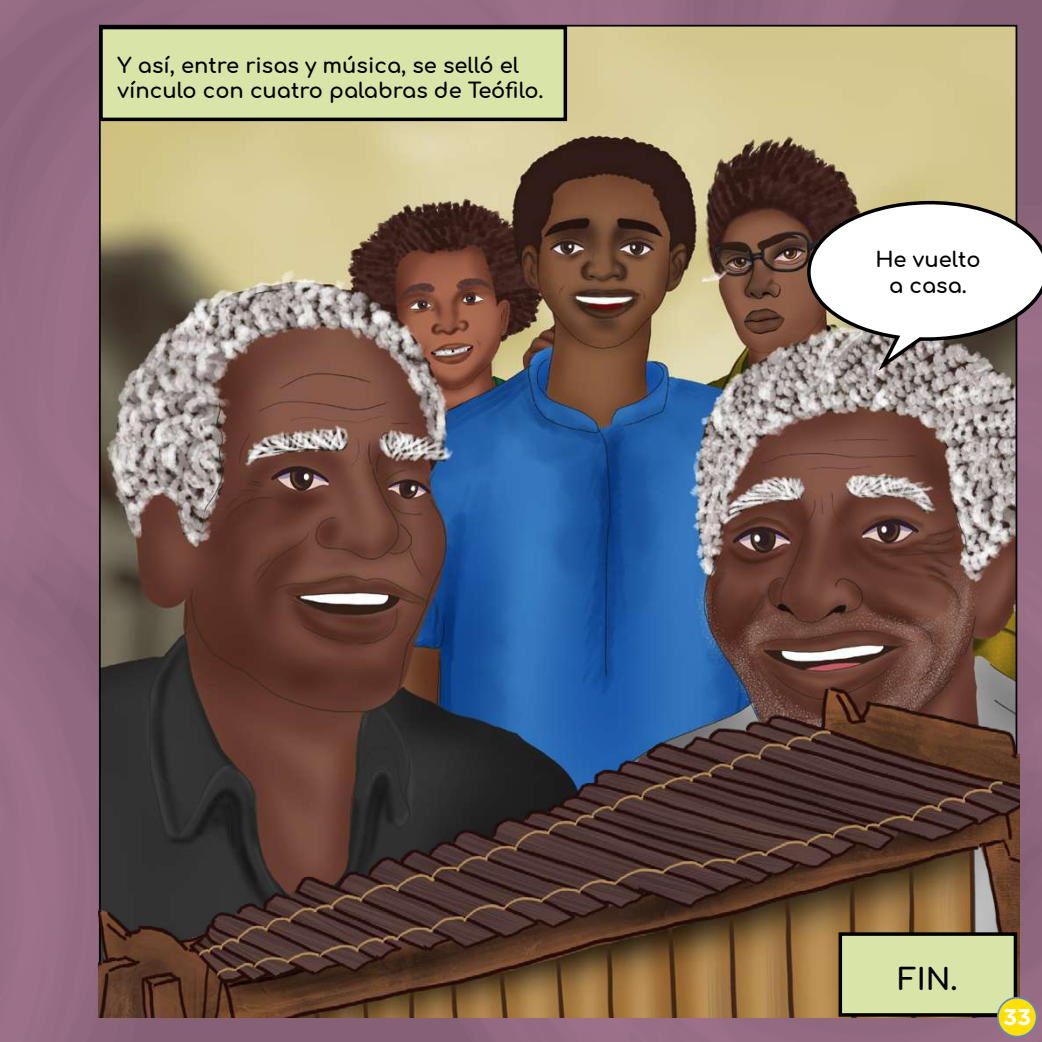
<style>
.page{position:relative;width:1042px;height:1042px;background:#fff}
.page>*{position:absolute;margin:0;border:0;box-sizing:border-box;transform-origin:0 0}
.t1{font:700 29.75px "Comfortaa";color:#000}
.t2{font:700 22.75px "Gotham";color:#fff}
.t3{font:700 21px/25.2px "Comfortaa";color:#000}
</style>
<div class="page">
<img style="left:0;top:0;width:1042px;height:1042px">
<img style="left:102px;top:28px;width:912px;height:543px">
<div style="left:101px;top:28px;width:464px;height:91px;background:#d9e5a8"></div>
<div style="left:99px;top:26px;width:468px;height:95px;border:4px solid #000"></div>
<svg style="left:808px;top:200px;width:234px;height:176px"></svg>
<img style="left:99px;top:571px;width:921px;height:446px">
<div style="left:840px;top:934px;width:175px;height:81px;background:#d9e5a8"></div>
<div style="left:838px;top:932px;width:179px;height:84px;border:4px solid #000"></div>
<div style="left:997px;top:997px;width:39px;height:39px;background:#ffe000;border-radius:50%"></div>
<div style="left:997px;top:997px;width:40px;height:40px;border:2px solid #6388c5;border-radius:50%"></div>
<p class="t3" style="left:118px;top:50px;width:427px">Y así, entre risas y música, se selló el vínculo con cuatro palabras de Teófilo.</p>
<p class="t3" style="left:875px;top:244px;width:107px;text-align:center">He vuelto a casa.</p>
<h1 class="t1" style="left:898px;top:952px;width:61px">FIN.</h1>
<p class="t2" style="left:1003px;top:1002px;width:30px">33</p>
</div>
